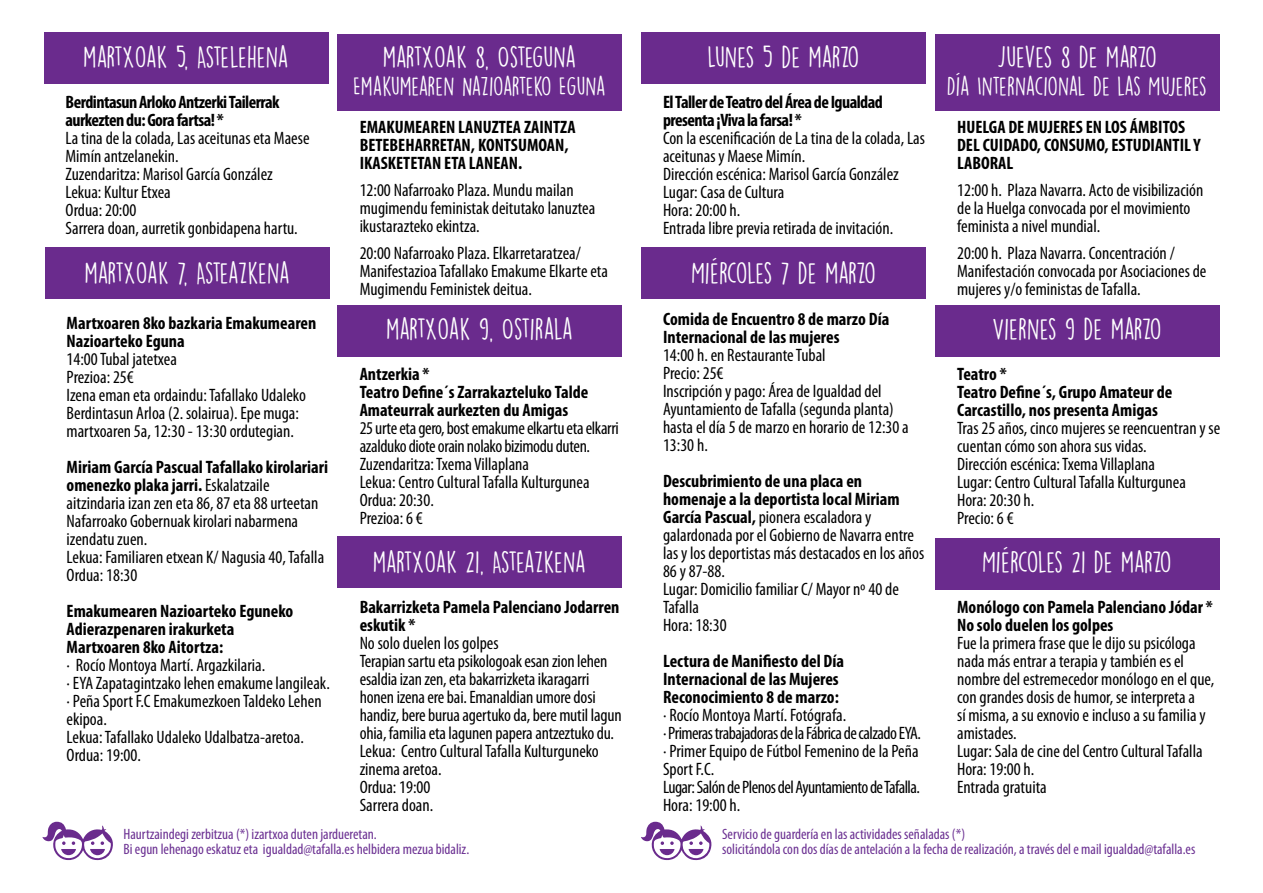
<style>
.page{position:relative;width:1263px;height:893px;background:#fff}
.page>*{position:absolute;margin:0;border:0;box-sizing:border-box;transform-origin:0 0}
.t1{font:27px "DK Lemon Yellow Sun";letter-spacing:-.025em;color:#fff}
.t2{font:27px "DK Lemon Yellow Sun";color:#fff}
.t3{font:24px "DK Lemon Yellow Sun";letter-spacing:-.015em;color:#fff}
.t4{font:condensed 18px/18px "Myriad Pro";color:#000}
.t5{font:700 condensed 18px/18px "Myriad Pro";color:#000}
.t6{font:condensed 18px/18px "Myriad Pro";letter-spacing:-.03em;color:#000}
.t7{font:700 condensed 18px/18px "Myriad Pro";letter-spacing:-.03em;color:#000}
.t8{font:condensed 15px/15px "Myriad Pro";color:#6b3092}
.s1{font-weight:700}
</style>
<div class="page">
<div style="left:641px;top:33px;width:285px;height:51px;background:#6a2b8d"></div>
<div style="left:44px;top:33px;width:285px;height:51px;background:#6a2b8d"></div>
<div style="left:641px;top:248px;width:285px;height:51px;background:#6a2b8d"></div>
<div style="left:45px;top:248px;width:285px;height:51px;background:#6a2b8d"></div>
<div style="left:935px;top:34px;width:285px;height:76px;background:#6a2b8d"></div>
<div style="left:337px;top:34px;width:285px;height:76px;background:#6a2b8d"></div>
<div style="left:935px;top:305px;width:285px;height:51px;background:#6a2b8d"></div>
<div style="left:935px;top:538px;width:285px;height:51px;background:#6a2b8d"></div>
<div style="left:337px;top:536px;width:285px;height:51px;background:#6a2b8d"></div>
<div style="left:337px;top:305px;width:285px;height:51px;background:#6a2b8d"></div>
<svg style="left:641px;top:822px;width:71px;height:39px"></svg>
<svg style="left:43px;top:822px;width:70px;height:39px"></svg>
<h1 class="t1" style="left:83px;top:40px;width:207px">MARTXOAK 5, ASTELEHENA</h1>
<h1 class="t1" style="left:707px;top:40px;width:153px">LUNES 5 DE MARZO</h1>
<h1 class="t1" style="left:383px;top:41px;width:195px">MARTXOAK 8, OSTEGUNA</h1>
<h2 class="t3" style="left:353px;top:71px;width:254px">EMAKUMEAREN NAZIOARTEKO EGUNA</h2>
<p class="t7" style="left:663px;top:93px;width:221px">El Taller de Teatro del Área de Igualdad presenta ¡Viva la farsa! *</p>
<p class="t4" style="left:663px;top:130px;width:263px">Con la escenificación de La tina de la colada, Las aceitunas y Maese Mimín.<br>Dirección escénica: Marisol García González Lugar: Casa de Cultura<br>Hora: 20:00 h.<br>Entrada libre previa retirada de invitación.</p>
<p class="t7" style="left:66px;top:93px;width:216px">Berdintasun Arloko Antzerki Tailerrak aurkezten du: Gora fartsa! *</p>
<p class="t4" style="left:66px;top:130px;width:245px">La tina de la colada, Las aceitunas eta Maese<br>Mimín antzelanekin.<br>Zuzendaritza: Marisol García González<br>Lekua: Kultur Etxea<br>Ordua: 20:00<br>Sarrera doan, aurretik gonbidapena hartu.</p>
<p class="t5" style="left:360px;top:118px;width:217px">EMAKUMEAREN LANUZTEA ZAINTZA<br>BETEBEHARRETAN, KONTSUMOAN,<br>IKASKETETAN ETA LANEAN.</p>
<p class="t4" style="left:360px;top:181px;width:237px">12:00 Nafarroako Plaza. Mundu mailan mugimendu feministak deitutako lanuztea ikustarazteko ekintza.</p>
<p class="t4" style="left:360px;top:244px;width:250px">20:00 Nafarroako Plaza. Elkarretaratzea/<br>Manifestazioa Tafallako Emakume Elkarte eta<br>Mugimendu Feministek deitua.</p>
<h1 class="t1" style="left:84px;top:257px;width:207px">MARTXOAK 7, ASTEAZKENA</h1>
<h1 class="t1" style="left:691px;top:257px;width:186px">MIÉRCOLES 7 DE MARZO</h1>
<h1 class="t1" style="left:997px;top:41px;width:161px">JUEVES 8 DE MARZO</h1>
<h2 class="t3" style="left:947px;top:71px;width:262px">DÍA INTERNACIONAL DE LAS MUJERES</h2>
<p class="t5" style="left:957px;top:118px;width:245px">HUELGA DE MUJERES EN LOS ÁMBITOS<br>DEL CUIDADO, CONSUMO, ESTUDIANTIL Y<br>LABORAL</p>
<p class="t4" style="left:957px;top:181px;width:248px">12:00 h. Plaza Navarra. Acto de visibilización de la Huelga convocada por el movimiento feminista a nivel mundial.</p>
<p class="t4" style="left:957px;top:244px;width:251px">20:00 h. Plaza Navarra. Concentración /<br>Manifestación convocada por Asociaciones de mujeres y/o feministas de Tafalla.</p>
<p class="t5" style="left:67px;top:314px;width:251px">Martxoaren 8ko bazkaria Emakumearen<br>Nazioarteko Eguna</p>
<p class="t4" style="left:67px;top:350px;width:241px">14:00 Tubal jatetxea<br>Prezioa: 25€<br>Izena eman eta ordaindu: Tafallako Udaleko<br>Berdintasun Arloa (2. solairua). Epe muga: martxoaren 5a, 12:30 - 13:30 ordutegian.</p>
<p class="t4" style="left:67px;top:458px;width:263px"><span class="s1">Miriam García Pascual Tafallako kirolariari omenezko plaka jarri.</span> Eskalatzaile aitzindaria izan zen eta 86, 87 eta 88 urteetan Nafarroako Gobernuak kirolari nabarmena izendatu zuen.<br>Lekua: Familiaren etxean K/ Nagusia 40, Tafalla Ordua: 18:30</p>
<p class="t5" style="left:67px;top:602px;width:228px">Emakumearen Nazioarteko Eguneko<br>Adierazpenaren irakurketa<br>Martxoaren 8ko Aitortza:</p>
<p class="t4" style="left:67px;top:656px;width:265px">· Rocío Montoya Martí. Argazkilaria.<br>· EYA Zapatagintzako lehen emakume langileak. · Peña Sport F.C Emakumezkoen Taldeko Lehen ekipoa.<br>Lekua: Tafallako Udaleko Udalbatza-aretoa.<br>Ordua: 19:00.</p>
<p class="t5" style="left:663px;top:310px;width:228px">Comida de Encuentro 8 de marzo Día<br>Internacional de las mujeres</p>
<p class="t4" style="left:663px;top:346px;width:247px">14:00 h. en Restaurante Tubal<br>Precio: 25€<br>Inscripción y pago: Área de Igualdad del<br>Ayuntamiento de Tafalla (segunda planta) hasta el día 5 de marzo en horario de 12:30 a<br>13:30 h.</p>
<p class="t4" style="left:663px;top:472px;width:263px"><span class="s1">Descubrimiento de una placa en homenaje a la deportista local Miriam<br>García Pascual,</span> pionera escaladora y galardonada por el Gobierno de Navarra entre las y los deportistas más destacados en los años<br>86 y 87-88.<br>Lugar: Domicilio familiar C/ Mayor nº 40 de<br>Tafalla<br>Hora: 18:30</p>
<p class="t5" style="left:663px;top:652px;width:183px">Lectura de Manifiesto del Día<br>Internacional de las Mujeres<br>Reconocimiento 8 de marzo:</p>
<p class="t6" style="left:663px;top:706px;width:260px">· Rocío Montoya Martí. Fotógrafa.<br>· Primeras trabajadoras de la Fábrica de calzado EYA. · Primer Equipo de Fútbol Femenino de la Peña Sport F.C.<br>Lugar: Salón de Plenos del Ayuntamiento de Tafalla.<br>Hora: 19:00 h.</p>
<h1 class="t1" style="left:386px;top:312px;width:188px">MARTXOAK 9, OSTIRALA</h1>
<h1 class="t2" style="left:992px;top:312px;width:171px">VIERNES 9 DE MARZO</h1>
<p class="t5" style="left:360px;top:366px;width:230px">Antzerkia *<br>Teatro Define´s Zarrakazteluko Talde<br>Amateurrak aurkezten du Amigas</p>
<p class="t4" style="left:360px;top:420px;width:261px">25 urte eta gero, bost emakume elkartu eta elkarri azalduko diote orain nolako bizimodu duten.<br>Zuzendaritza: Txema Villaplana<br>Lekua: Centro Cultural Tafalla Kulturgunea Ordua: 20:30.<br>Prezioa: 6 €</p>
<p class="t5" style="left:957px;top:366px;width:217px">Teatro *<br>Teatro Define´s, Grupo Amateur de<br>Carcastillo, nos presenta Amigas</p>
<p class="t4" style="left:957px;top:420px;width:265px">Tras 25 años, cinco mujeres se reencuentran y se cuentan cómo son ahora sus vidas.<br>Dirección escénica: Txema Villaplana<br>Lugar: Centro Cultural Tafalla Kulturgunea<br>Hora: 20:30 h.<br>Precio: 6 €</p>
<h1 class="t1" style="left:373px;top:546px;width:214px">MARTXOAK 21, ASTEAZKENA</h1>
<h1 class="t1" style="left:982px;top:546px;width:191px">MIÉRCOLES 21 DE MARZO</h1>
<p class="t5" style="left:360px;top:599px;width:261px">Bakarrizketa Pamela Palenciano Jodarren eskutik *</p>
<p class="t4" style="left:360px;top:635px;width:263px">No solo duelen los golpes<br>Terapian sartu eta psikologoak esan zion lehen esaldia izan zen, eta bakarrizketa ikaragarri honen izena ere bai. Emanaldian umore dosi handiz, bere burua agertuko da, bere mutil lagun ohia, familia eta lagunen papera antzeztuko du.<br>Lekua: Centro Cultural Tafalla Kulturguneko zinema aretoa.<br>Ordua: 19:00<br>Sarrera doan.</p>
<p class="t5" style="left:957px;top:599px;width:257px">Monólogo con Pamela Palenciano Jódar *<br>No solo duelen los golpes</p>
<p class="t4" style="left:957px;top:635px;width:259px">Fue la primera frase que le dijo su psicóloga nada más entrar a terapia y también es el nombre del estremecedor monólogo en el que, con grandes dosis de humor, se interpreta a<br>sí misma, a su exnovio e incluso a su familia y amistades.<br>Lugar: Sala de cine del Centro Cultural Tafalla Hora: 19:00 h.<br>Entrada gratuita</p>
<p class="t8" style="left:124px;top:827px;width:347px">Haurtzaindegi zerbitzua (*) izartxoa duten jardueretan.<br>Bi egun lehenago eskatuz eta igualdad@tafalla.es helbidera mezua bidaliz.</p>
<p class="t8" style="left:722px;top:827px;width:475px">Servicio de guardería en las actividades señaladas (*)<br>solicitándola con dos días de antelación a la fecha de realización, a través del e mail igualdad@tafalla.es</p>
</div>
